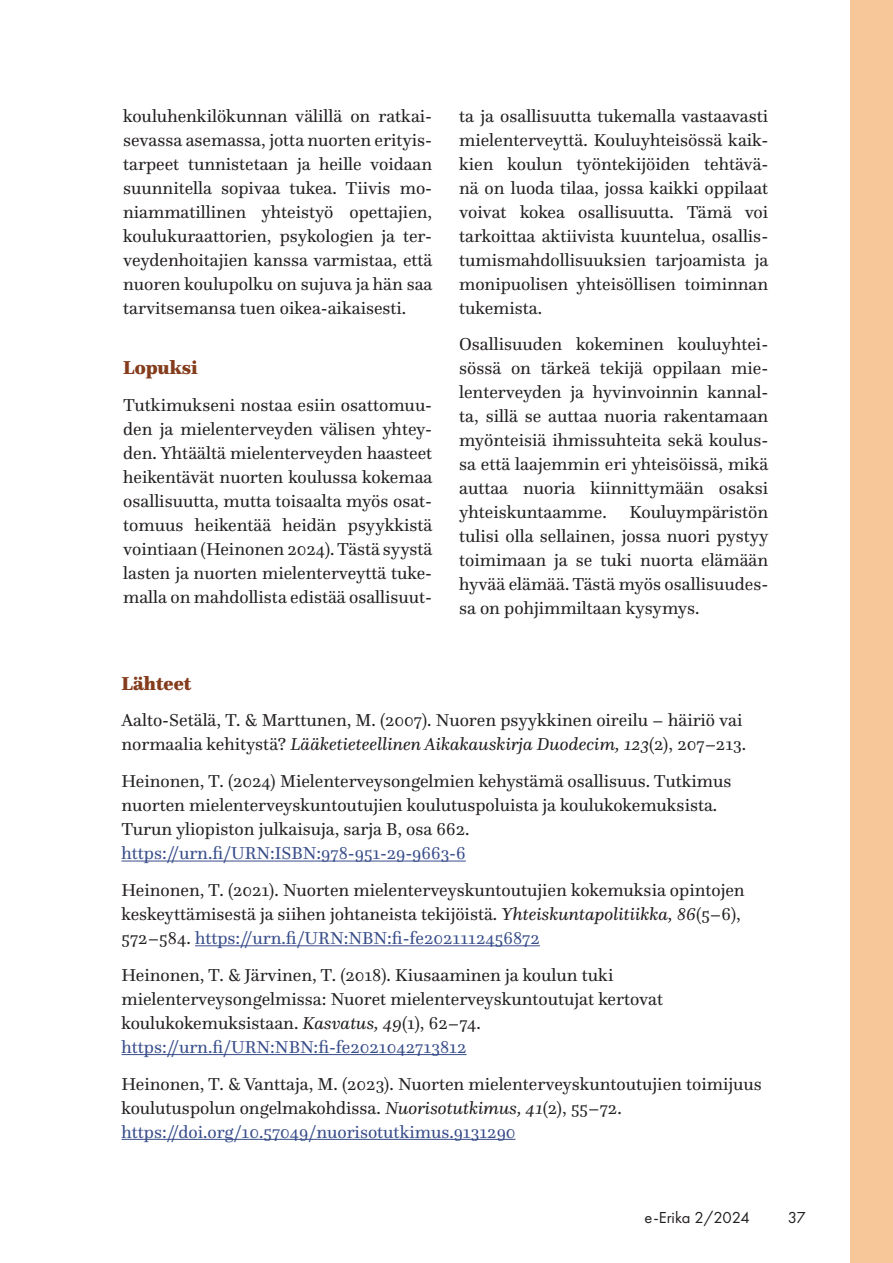
<style>
.page{position:relative;width:893px;height:1263px;background:#fff}
.page>*{position:absolute;margin:0;border:0;box-sizing:border-box;transform-origin:0 0}
.t1{font:900 19.5px "Questa";color:#843c1c}
.t2{font:18px/24px "Questa";color:#231f20}
.t3{font:18px "Questa";color:#374c89}
.t4{font:16.5px "Futura PT";color:#231f20}
.s1{font-style:italic}
.s2{color:#374c89}
</style>
<div class="page">
<div style="left:850px;top:0;width:43px;height:1263px;background:#f7c799"></div>
<hr style="left:122px;top:860px;width:344px;height:1px;background:#374c89">
<hr style="left:195px;top:945px;width:345px;height:1px;background:#374c89">
<hr style="left:122px;top:1054px;width:345px;height:1px;background:#374c89">
<hr style="left:122px;top:1139px;width:393px;height:1px;background:#374c89">
<p class="t2" style="left:123px;top:103px;width:311px;text-align:justify">kouluhenkilökunnan välillä on ratkai&shy;sevassa asemassa, jotta nuorten erityis&shy;tarpeet tunnistetaan ja heille voidaan suunnitella sopivaa tukea. Tiivis mo&shy;niammatillinen yhteistyö opettajien, koulukuraattorien, psykologien ja ter&shy;veydenhoitajien kanssa varmistaa, että nuoren koulupolku on sujuva ja hän saa tarvitsemansa tuen oikea-aikaisesti.</p>
<p class="t1" style="left:123px;top:355px;width:76px">Lopuksi</p>
<p class="t2" style="left:123px;top:393px;width:311px;text-align:justify">Tutkimukseni nostaa esiin osattomuu&shy;den ja mielenterveyden välisen yhtey&shy;den. Yhtäältä mielenterveyden haasteet heikentävät nuorten koulussa kokemaa osallisuutta, mutta toisaalta myös osat&shy;tomuus heikentää heidän psyykkistä vointiaan (Heinonen 2024). Tästä syystä lasten ja nuorten mielenterveyttä tuke&shy;malla on mahdollista edistää osallisuut-</p>
<p class="t2" style="left:459px;top:103px;width:311px;text-align:justify">ta ja osallisuutta tukemalla vastaavasti mielenterveyttä. Kouluyhteisössä kaik&shy;kien koulun työntekijöiden tehtävä&shy;nä on luoda tilaa, jossa kaikki oppilaat voivat kokea osallisuutta. Tämä voi tarkoittaa aktiivista kuuntelua, osallis&shy;tumismahdollisuuksien tarjoamista ja monipuolisen yhteisöllisen toiminnan tukemista.</p>
<p class="t2" style="left:459px;top:332px;width:311px;text-align:justify">Osallisuuden kokeminen kouluyhtei&shy;sössä on tärkeä tekijä oppilaan mie&shy;lenterveyden ja hyvinvoinnin kannal&shy;ta, sillä se auttaa nuoria rakentamaan myönteisiä ihmissuhteita sekä koulus&shy;sa että laajemmin eri yhteisöissä, mikä auttaa nuoria kiinnittymään osaksi yhteiskuntaamme.</p>
<p class="t2" style="left:459px;top:500px;width:311px;text-align:justify;text-indent:170px">Kouluympäristön tulisi olla sellainen, jossa nuori pystyy toimimaan ja se tuki nuorta elämään hyvää elämää. Tästä myös osallisuudes&shy;sa on pohjimmiltaan kysymys.</p>
<p class="t1" style="left:122px;top:671px;width:71px">Lähteet</p>
<p class="t2" style="left:122px;top:708px;width:626px">Aalto-Setälä, T. &amp; Marttunen, M. (2007). Nuoren psyykkinen oireilu – häiriö vai normaalia kehitystä? <span class="s1">Lääketieteellinen Aikakauskirja Duodecim, 123</span>(2), 207–213.</p>
<p class="t2" style="left:122px;top:769px;width:611px">Heinonen, T. (2024) Mielenterveysongelmien kehystämä osallisuus. Tutkimus nuorten mielenterveyskuntoutujien koulutuspoluista ja koulukokemuksista.<br>Turun yliopiston julkaisuja, sarja B, osa 662.</p>
<p class="t3" style="left:122px;top:842px;width:346px">https://urn.fi/URN:ISBN:978-951-29-9663-6</p>
<p class="t2" style="left:122px;top:878px;width:625px">Heinonen, T. (2021). Nuorten mielenterveyskuntoutujien kokemuksia opintojen keskeyttämisestä ja siihen johtaneista tekijöistä. <span class="s1">Yhteiskuntapolitiikka, 86</span>(5–6),<br>572–584. <span class="s2">https://urn.fi/URN:NBN:fi-fe2021112456872</span></p>
<p class="t2" style="left:122px;top:962px;width:543px">Heinonen, T. &amp; Järvinen, T. (2018). Kiusaaminen ja koulun tuki mielenterveysongelmissa: Nuoret mielenterveyskuntoutujat kertovat koulukokemuksistaan. <span class="s1">Kasvatus, 49</span>(1), 62–74. <span class="s2">https://urn.fi/URN:NBN:fi-fe2021042713812</span></p>
<p class="t2" style="left:122px;top:1071px;width:642px">Heinonen, T. &amp; Vanttaja, M. (2023). Nuorten mielenterveyskuntoutujien toimijuus koulutuspolun ongelmakohdissa. <span class="s1">Nuorisotutkimus, 41</span>(2), 55–72. <span class="s2">https://doi.org/10.57049/nuorisotutkimus.9131290</span></p>
<p class="t4" style="left:645px;top:1208px;width:107px">e-Erika 2/2024</p>
<p class="t4" style="left:788px;top:1207px;width:19px">37</p>
</div>
